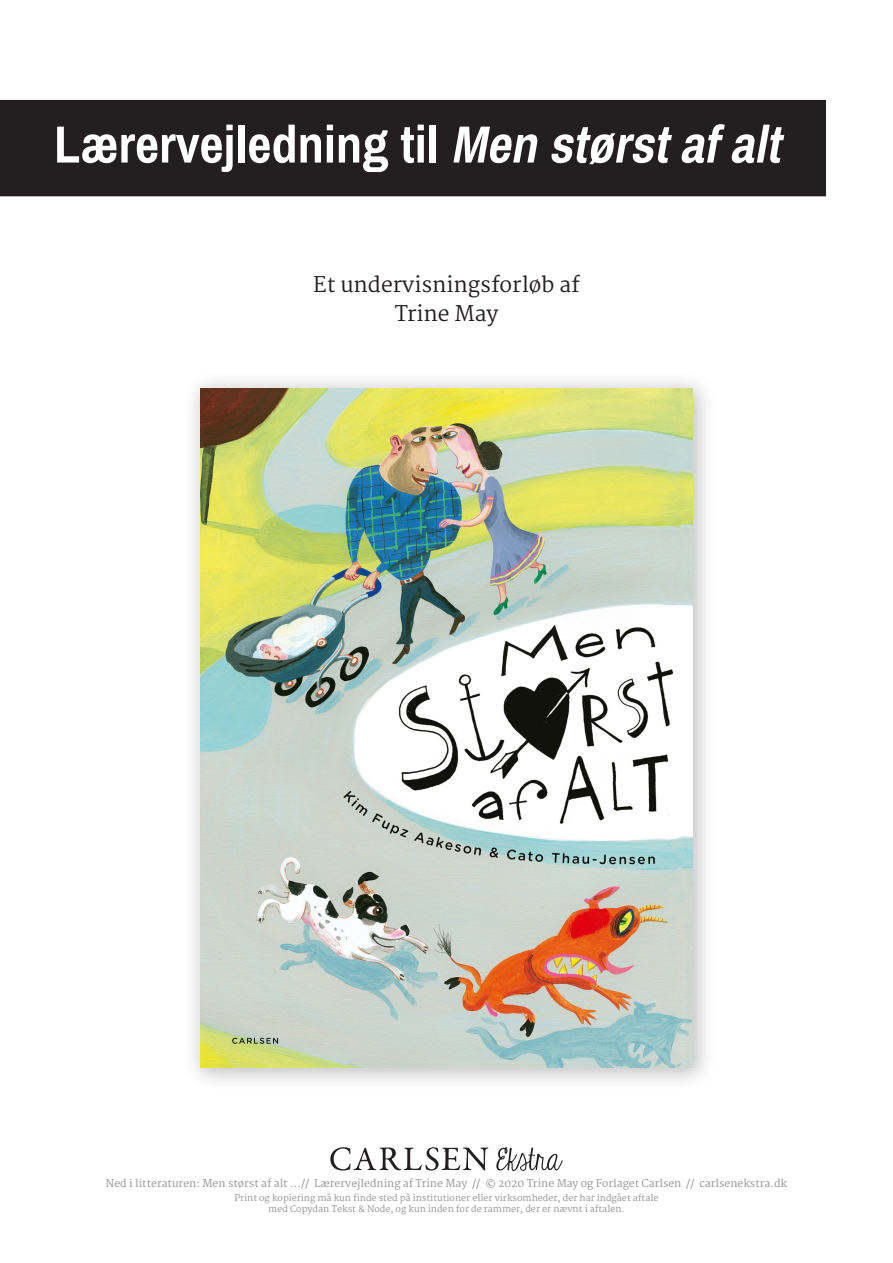
<style>
.page{position:relative;width:893px;height:1263px;background:#fff}
.page>*{position:absolute;margin:0;border:0;box-sizing:border-box;transform-origin:0 0}
.t1{font:700 57px "Pragati Narrow";color:#fff}
.t2{font:21px "Martel";color:#231f20}
.t3{font:13.5px "Avenir";color:#6c6d70}
.t4{font:10.5px "Martel";color:#939598}
.t5{font:9px "Martel";color:#939598}
.s1{font-style:italic}
</style>
<div class="page">
<div style="left:0;top:100px;width:826px;height:96px;background:#231f20"></div>
<svg style="left:330px;top:1147px;width:158px;height:23px"></svg>
<svg style="left:496px;top:1147px;width:67px;height:24px"></svg>
<div style="left:182px;top:370px;width:534px;height:721px;background:#231f20;opacity:.3"></div>
<img style="left:201px;top:389px;width:491px;height:678px">
<p class="t1" style="left:54px;top:110px;width:745px">Lærervejledning til <span class="s1">Menstørstafalt</span></p>
<p class="t2" style="left:313px;top:273px;width:268px">Et undervisningsforløb af</p>
<p class="t2" style="left:395px;top:301px;width:105px">Trine May</p>
<p class="t3" style="left:443px;top:1143px;width:9px">1</p>
<p class="t4" style="left:106px;top:1177px;width:683px">Ned i litteraturen: Men størst af alt ...// Lærervejledning af Trine May // © 2020 Trine May og Forlaget Carlsen // carlsenekstra.dk</p>
<p class="t5" style="left:234px;top:1192px;width:426px">Print og kopiering må kun finde sted på institutioner eller virksomheder, der har indgået aftale</p>
<p class="t5" style="left:268px;top:1203px;width:358px">med Copydan Tekst &amp; Node, og kun inden for de rammer, der er nævnt i aftalen.</p>
</div>
